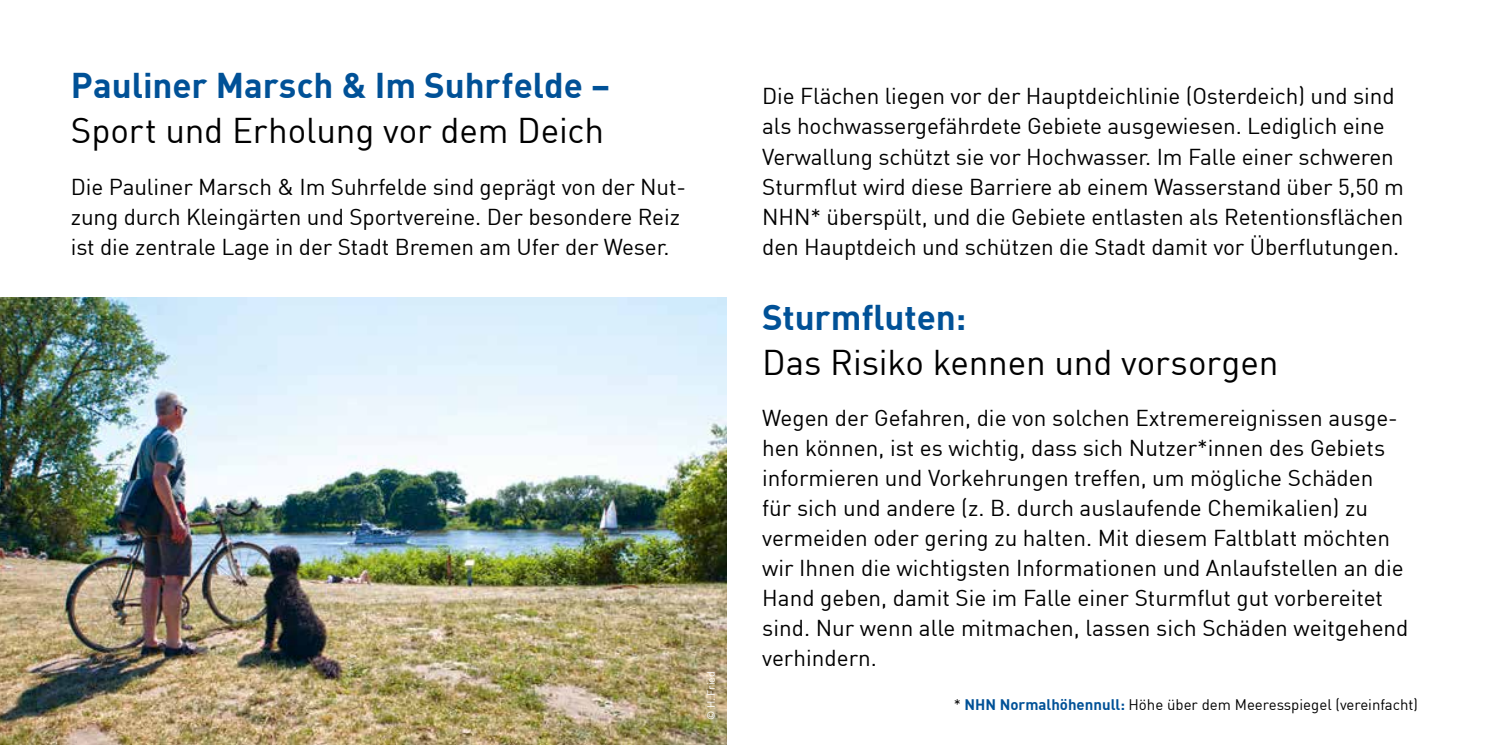
<style>
.page{position:relative;width:1489px;height:745px;background:#fff}
.page>*{position:absolute;margin:0;border:0;box-sizing:border-box;transform-origin:0 0}
.t1{font:35px "DIN";letter-spacing:-.005em;color:#000}
.t2{font:700 35px "DIN";color:#005197}
.t3{font:22.5px/30px "DIN";letter-spacing:-.005em;color:#000}
.t4{font:15px "DIN";color:#000}
.t5{font:10.5px "DIN";color:#fff}
.s1{font-weight:700;color:#005197}
</style>
<div class="page">
<img style="left:0;top:298px;width:726px;height:446px">
<h1 class="t2" style="left:71px;top:63px;width:541px">Pauliner Marsch &amp; Im Suhrfelde –</h1>
<h1 class="t1" style="left:71px;top:109px;width:535px">Sport und Erholung vor dem Deich</h1>
<p class="t3" style="left:71px;top:171px;width:616px">Die Pauliner Marsch &amp; Im Suhrfelde sind geprägt von der Nut&shy;zung durch Kleingärten und Sportvereine. Der besondere Reiz ist die zentrale Lage in der Stadt Bremen am Ufer der Weser.</p>
<p class="t5" style="left:704px;top:719px;width:50px;rotate:-90deg">© H. Fried</p>
<p class="t3" style="left:762px;top:81px;width:643px">Die Flächen liegen vor der Hauptdeichlinie (Osterdeich) und sind als hochwassergefährdete Gebiete ausgewiesen. Lediglich eine Verwallung schützt sie vor Hochwasser. Im Falle einer schweren Sturmflut wird diese Barriere ab einem Wasserstand über 5,50 m NHN* überspült, und die Gebiete entlasten als Retentionsflächen den Hauptdeich und schützen die Stadt damit vor Überflutungen.</p>
<h1 class="t2" style="left:762px;top:294px;width:206px">Sturmfluten:</h1>
<h1 class="t1" style="left:762px;top:340px;width:517px">Das Risiko kennen und vorsorgen</h1>
<p class="t3" style="left:762px;top:402px;width:647px">Wegen der Gefahren, die von solchen Extremereignissen ausge&shy;hen können, ist es wichtig, dass sich Nutzer*innen des Gebiets informieren und Vorkehrungen treffen, um mögliche Schäden<br>für sich und andere (z. B. durch auslaufende Chemikalien) zu vermeiden oder gering zu halten. Mit diesem Faltblatt möchten wir Ihnen die wichtigsten Informationen und Anlaufstellen an die Hand geben, damit Sie im Falle einer Sturmflut gut vorbereitet sind. Nur wenn alle mitmachen, lassen sich Schäden weitgehend verhindern.</p>
<p class="t4" style="left:953px;top:694px;width:466px">* <span class="s1">NHN Normalhöhennull:</span> Höhe über dem Meeresspiegel (vereinfacht)</p>
</div>
